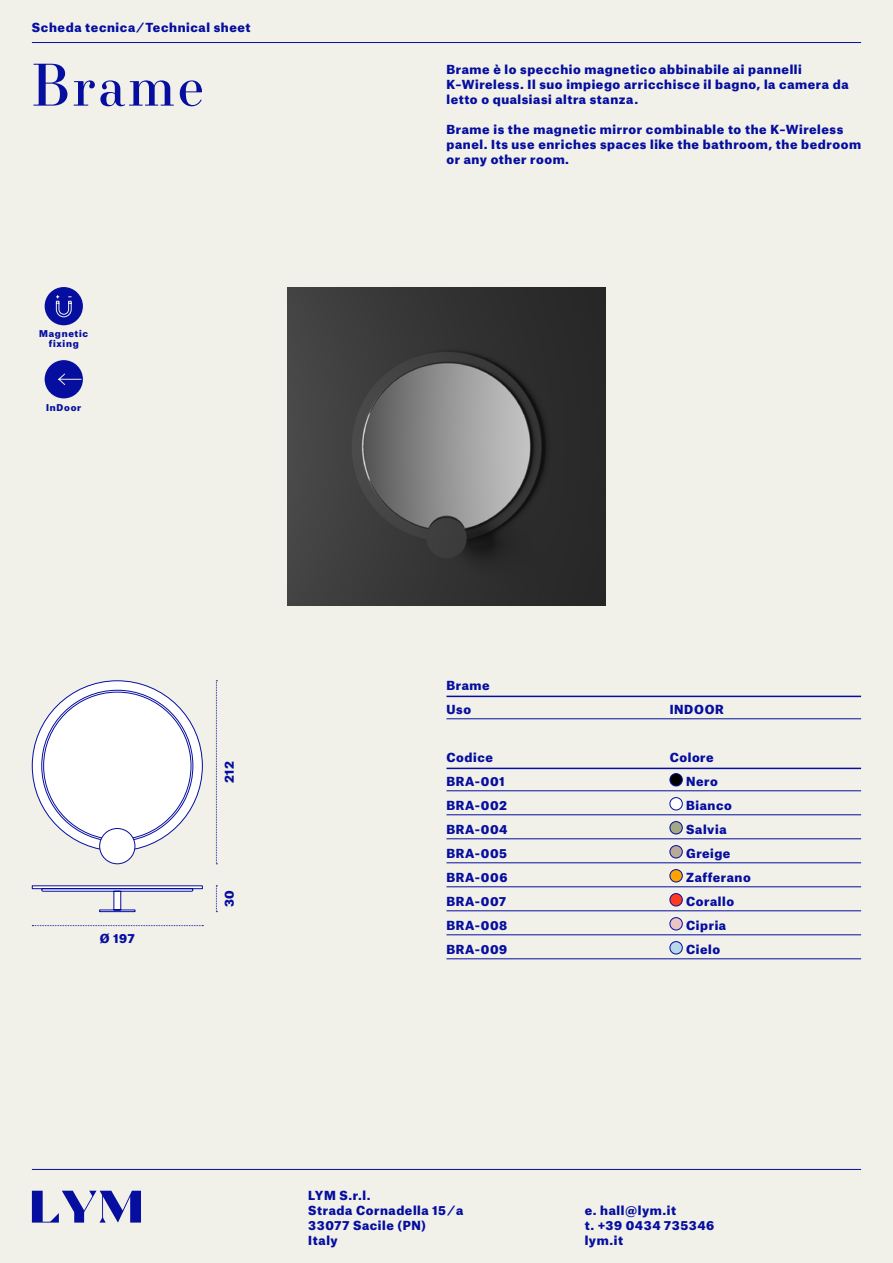
<style>
.page{position:relative;width:893px;height:1263px;background:#f1f1e9}
.page>*{position:absolute;margin:0;border:0;box-sizing:border-box;transform-origin:0 0}
.t1{font:57px "Essonnes Display";letter-spacing:.05em;color:#060e9f}
.t2{font:900 12px/15px "Atlas Grotesk";letter-spacing:.05em;color:#060e9f}
.t3{font:900 9px/10.5px "Atlas Grotesk";letter-spacing:.08em;color:#060e9f;text-align:center}
</style>
<div class="page">
<svg style="left:32px;top:1191px;width:109px;height:31px"></svg>
<hr style="left:32px;top:1169px;width:829px;height:1px;background:#060e9f">
<hr style="left:32px;top:42px;width:829px;height:1px;background:#060e9f">
<svg style="left:216px;top:680px;width:1px;height:184px"></svg>
<svg style="left:32px;top:680px;width:171px;height:172px"></svg>
<div style="left:100px;top:828px;width:35px;height:36px;background:#fff;border-radius:50%"></div>
<div style="left:99px;top:828px;width:36px;height:36px;border:1px solid #060e9f;border-radius:50%"></div>
<svg style="left:32px;top:925px;width:171px;height:1px"></svg>
<svg style="left:216px;top:885px;width:1px;height:27px"></svg>
<svg style="left:32px;top:885px;width:171px;height:27px"></svg>
<div style="left:45px;top:360px;width:38px;height:38px;background:#060e9f;border-radius:50%"></div>
<svg style="left:58px;top:373px;width:24px;height:13px"></svg>
<div style="left:45px;top:287px;width:38px;height:38px;background:#060e9f;border-radius:50%"></div>
<svg style="left:55px;top:295px;width:17px;height:23px"></svg>
<hr style="left:446px;top:696px;width:415px;height:1px;background:#060e9f">
<hr style="left:446px;top:718px;width:415px;height:1px;background:#060e9f">
<hr style="left:446px;top:768px;width:415px;height:1px;background:#060e9f">
<hr style="left:446px;top:790px;width:415px;height:1px;background:#060e9f">
<hr style="left:446px;top:814px;width:415px;height:1px;background:#060e9f">
<hr style="left:446px;top:838px;width:415px;height:1px;background:#060e9f">
<hr style="left:446px;top:862px;width:415px;height:1px;background:#060e9f">
<hr style="left:446px;top:886px;width:415px;height:1px;background:#060e9f">
<hr style="left:446px;top:910px;width:415px;height:1px;background:#060e9f">
<hr style="left:446px;top:934px;width:415px;height:1px;background:#060e9f">
<hr style="left:446px;top:958px;width:415px;height:1px;background:#060e9f">
<div style="left:670px;top:773px;width:12px;height:13px;background:#000;border-radius:50%"></div>
<div style="left:670px;top:773px;width:12px;height:13px;border:1px solid #060e9f;border-radius:50%"></div>
<div style="left:670px;top:797px;width:12px;height:13px;background:#fff;border-radius:50%"></div>
<div style="left:670px;top:797px;width:12px;height:13px;border:1px solid #060e9f;border-radius:50%"></div>
<div style="left:670px;top:821px;width:12px;height:13px;background:#a5a983;border-radius:50%"></div>
<div style="left:670px;top:821px;width:12px;height:13px;border:1px solid #060e9f;border-radius:50%"></div>
<div style="left:670px;top:845px;width:12px;height:13px;background:#b8a999;border-radius:50%"></div>
<div style="left:670px;top:845px;width:12px;height:13px;border:1px solid #060e9f;border-radius:50%"></div>
<div style="left:670px;top:869px;width:12px;height:13px;background:#ffa400;border-radius:50%"></div>
<div style="left:670px;top:869px;width:12px;height:13px;border:1px solid #060e9f;border-radius:50%"></div>
<div style="left:670px;top:893px;width:12px;height:13px;background:#ff3a1e;border-radius:50%"></div>
<div style="left:670px;top:893px;width:12px;height:13px;border:1px solid #060e9f;border-radius:50%"></div>
<div style="left:670px;top:917px;width:12px;height:13px;background:#ebc4c6;border-radius:50%"></div>
<div style="left:670px;top:917px;width:12px;height:13px;border:1px solid #060e9f;border-radius:50%"></div>
<div style="left:670px;top:941px;width:12px;height:13px;background:#bad8eb;border-radius:50%"></div>
<div style="left:670px;top:941px;width:12px;height:13px;border:1px solid #060e9f;border-radius:50%"></div>
<img style="left:287px;top:287px;width:319px;height:319px">
<p class="t2" style="left:32px;top:19px;width:220px">Scheda tecnica ⁄ Technical sheet</p>
<h1 class="t1" style="left:32px;top:45px;width:174px">Brame</h1>
<p class="t2" style="left:446px;top:60px;width:404px">Brame è lo specchio magnetico abbinabile ai pannelli<br>K–Wireless. Il suo impiego arricchisce il bagno, la camera da letto o qualsiasi altra stanza.</p>
<p class="t2" style="left:446px;top:120px;width:416px">Brame is the magnetic mirror combinable to the K–Wireless panel. Its use enriches spaces like the bathroom, the bedroom or any other room.</p>
<p class="t3" style="left:39px;top:327px;width:50px">Magnetic fixing</p>
<p class="t3" style="left:46px;top:402px;width:36px">InDoor</p>
<p class="t2" style="left:100px;top:930px;width:36px">Ø 197</p>
<p class="t2" style="left:220px;top:783px;width:24px;rotate:-90deg">212</p>
<p class="t2" style="left:220px;top:907px;width:19px;rotate:-90deg">30</p>
<p class="t2" style="left:446px;top:672px;width:45px;line-height:24px">Brame<br>Uso</p>
<p class="t2" style="left:670px;top:701px;width:56px">INDOOR</p>
<p class="t2" style="left:446px;top:749px;width:48px">Codice</p>
<p class="t2" style="left:670px;top:749px;width:45px">Colore</p>
<p class="t2" style="left:446px;top:773px;width:60px">BRA-001</p>
<p class="t2" style="left:686px;top:773px;width:33px">Nero</p>
<p class="t2" style="left:446px;top:797px;width:62px">BRA-002</p>
<p class="t2" style="left:686px;top:797px;width:47px">Bianco</p>
<p class="t2" style="left:446px;top:821px;width:63px">BRA-004</p>
<p class="t2" style="left:686px;top:821px;width:42px">Salvia</p>
<p class="t2" style="left:446px;top:845px;width:62px">BRA-005</p>
<p class="t2" style="left:686px;top:845px;width:46px">Greige</p>
<p class="t2" style="left:446px;top:869px;width:62px">BRA-006</p>
<p class="t2" style="left:686px;top:869px;width:66px">Zafferano</p>
<p class="t2" style="left:446px;top:893px;width:61px">BRA-007</p>
<p class="t2" style="left:686px;top:893px;width:49px">Corallo</p>
<p class="t2" style="left:446px;top:917px;width:62px">BRA-008</p>
<p class="t2" style="left:686px;top:917px;width:42px">Cipria</p>
<p class="t2" style="left:446px;top:941px;width:62px">BRA-009</p>
<p class="t2" style="left:686px;top:941px;width:36px">Cielo</p>
<p class="t2" style="left:308px;top:1187px;width:157px">LYM S.r.l.<br>Strada Cornadella 15 ⁄ a<br>33077 Sacile (PN)<br>Italy</p>
<p class="t2" style="left:585px;top:1202px;width:131px">e. hall@lym.it<br>t. +39 0434 735346 lym.it</p>
</div>
